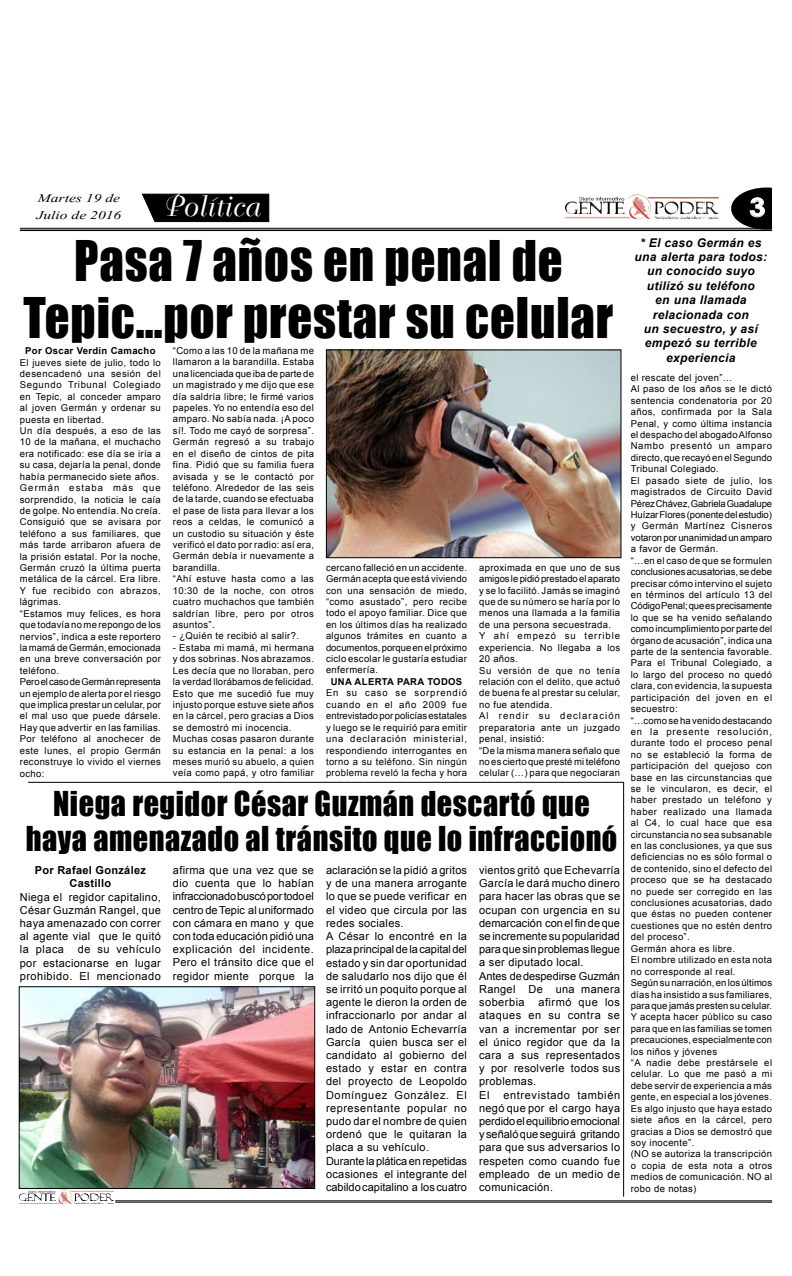
<style>
.page{position:relative;width:792px;height:1276px;background:#fff}
.page>*{position:absolute;margin:0;border:0;box-sizing:border-box;transform-origin:0 0}
.t1{font:51.5px/56.3px "Impact";letter-spacing:.02em;color:#000;text-align:center;scale:.94 1}
.t2{font:31.5px/35px "Impact";letter-spacing:.02em;color:#000;text-align:center;scale:.96 1}
.t3{font:28.4px "Bellevue";letter-spacing:.03em;color:#fff}
.t4{font:700 25.2px "Century Gothic";color:#fff;scale:1.14 1}
.t5{font:14.6px/17.6px "Vijaya";color:#000;scale:1.32 1}
.t6{font:italic 700 12px/14.4px "Arial";letter-spacing:.03em;color:#000;text-align:center}
.t7{font:11px/13.2px "Arial";letter-spacing:.03em;color:#000;text-align:justify}
.t8{font:700 11px/13.2px "Arial";letter-spacing:.03em;color:#000;text-align:center}
.t9{font:9.5px/11.4px "Arial";letter-spacing:.035em;color:#000}
.t10{font:700 9.5px "Arial";letter-spacing:.035em;color:#000}
</style>
<div class="page">
<img style="left:633px;top:215px;width:15px;height:2px">
<svg style="left:731px;top:187px;width:41px;height:41px"></svg>
<hr style="left:20px;top:228px;width:752px;height:1px;background:#000">
<hr style="left:20px;top:229px;width:752px;height:2px;background:#000">
<img style="left:627px;top:195px;width:23px;height:20px">
<svg style="left:141px;top:193px;width:129px;height:30px;background:#1c1c1c"></svg>
<hr style="left:115px;top:1200px;width:657px;height:1px;background:#000">
<hr style="left:115px;top:1201px;width:657px;height:1px;background:#000">
<img style="left:57px;top:1189px;width:15px;height:12px">
<img style="left:328px;top:351px;width:291px;height:205px">
<div style="left:326px;top:349px;width:295px;height:209px;border:1px solid #000"></div>
<img style="left:21px;top:988px;width:292px;height:199px">
<div style="left:19px;top:986px;width:296px;height:203px;border:1px solid #000"></div>
<hr style="left:28px;top:782px;width:596px;height:1px;background:#000">
<hr style="left:623px;top:782px;width:1px;height:414px;background:#000">
<h3 class="t3" style="left:162px;top:191px;width:98px">Política</h3>
<h1 class="t1" style="left:24px;top:232px;width:629px">Pasa 7 años en penal de<br>Tepic…por prestar su celular</h1>
<h3 class="t5" style="left:37px;top:187px;width:66px">Martes 19 de<br>Julio de 2016</h3>
<p class="t10" style="left:25px;top:344px;width:132px">Por Oscar Verdín Camacho</p>
<p class="t9" style="left:20px;top:356px;width:143px">El jueves siete de julio, todo lo desencadenó una sesión del<br>Segundo Tribunal Colegiado en Tepic, al conceder amparo al joven Germán y ordenar su puesta en libertad.<br>Un día después, a eso de las<br>10 de la mañana, el muchacho era notificado: ese día se iría a su casa, dejaría la penal, donde había permanecido siete años.<br>Germán estaba más que sorprendido, la noticia le caía de golpe. No entendía. No creía.<br>Consiguió que se avisara por teléfono a sus familiares, que más tarde arribaron afuera de la prisión estatal. Por la noche,<br>Germán cruzó la última puerta metálica de la cárcel. Era libre.<br>Y fue recibido con abrazos, lágrimas.<br>“Estamos muy felices, es hora que todavía no me repongo de los nervios”, indica a este reportero la mamá de Germán, emocionada en una breve conversación por teléfono.<br>Pero el caso de Germán representa un ejemplo de alerta por el riesgo que implica prestar un celular, por el mal uso que puede dársele.<br>Hay que advertir en las familias.<br>Por teléfono al anochecer de este lunes, el propio Germán reconstruye lo vivido el viernes ocho:</p>
<p class="t9" style="left:173px;top:345px;width:143px">“Como a las 10 de la mañana me llamaron a la barandilla. Estaba una licenciada que iba de parte de un magistrado y me dijo que ese día saldría libre; le firmé varios papeles. Yo no entendía eso del amparo. No sabía nada. ¡A poco sí!. Todo me cayó de sorpresa”.<br>Germán regresó a su trabajo en el diseño de cintos de pita fina. Pidió que su familia fuera avisada y se le contactó por teléfono. Alrededor de las seis de la tarde, cuando se efectuaba el pase de lista para llevar a los reos a celdas, le comunicó a un custodio su situación y éste verificó el dato por radio: así era,<br>Germán debía ir nuevamente a barandilla.<br>“Ahí estuve hasta como a las<br>10:30 de la noche, con otros cuatro muchachos que también saldrían libre, pero por otros asuntos”.</p>
<p class="t9" style="left:173px;top:630px;width:128px">- ¿Quién te recibió al salir?.</p>
<p class="t9" style="left:173px;top:642px;width:143px">- Estaba mi mamá, mi hermana y dos sobrinas. Nos abrazamos.<br>Les decía que no lloraban, pero la verdad llorábamos de felicidad.<br>Esto que me sucedió fue muy injusto porque estuve siete años en la cárcel, pero gracias a Dios se demostró mi inocencia.<br>Muchas cosas pasaron durante su estancia en la penal: a los meses murió su abuelo, a quien veía como papá, y otro familiar</p>
<p class="t9" style="left:326px;top:561px;width:143px;text-align:justify">cercano falleció en un accidente.<br>Germán acepta que está viviendo con una sensación de miedo, “como asustado”, pero recibe todo el apoyo familiar. Dice que en los últimos días ha realizado algunos trámites en cuanto a documentos, porque en el próximo ciclo escolar le gustaría estudiar enfermería.</p>
<p class="t10" style="left:331px;top:675px;width:133px">UNA ALERTA PARA TODOS</p>
<p class="t9" style="left:326px;top:687px;width:143px;text-align:justify">En su caso se sorprendió cuando en el año 2009 fue entrevistado por policías estatales y luego se le requirió para emitir una declaración ministerial, respondiendo interrogantes en torno a su teléfono. Sin ningún problema reveló la fecha y hora</p>
<p class="t9" style="left:479px;top:561px;width:143px">aproximada en que uno de sus amigos le pidió prestado el aparato y se lo facilitó. Jamás se imaginó que de su número se haría por lo menos una llamada a la familia de una persona secuestrada.<br>Y ahí empezó su terrible experiencia. No llegaba a los<br>20 años.<br>Su versión de que no tenía relación con el delito, que actuó de buena fe al prestar su celular, no fue atendida.<br>Al rendir su declaración preparatoria ante un juzgado penal, insistió:<br>“De la misma manera señalo que no es cierto que presté mi teléfono celular (…) para que negociaran</p>
<h2 class="t2" style="left:26px;top:785px;width:618px">Niega regidor César Guzmán descartó que haya amenazado al tránsito que lo infraccionó</h2>
<p class="t8" style="left:35px;top:863px;width:113px">Por Rafael González<br>Castillo</p>
<p class="t7" style="left:20px;top:890px;width:143px">Niega el regidor capitalino, César Guzmán Rangel, que haya amenazado con correr al agente vial que le quitó la placa de su vehículo por estacionarse en lugar prohibido. El mencionado</p>
<p class="t7" style="left:173px;top:863px;width:143px">afirma que una vez que se dio cuenta que lo habían infraccionado buscó por todo el centro de Tepic al uniformado con cámara en mano y que con toda educación pidió una explicación del incidente.<br>Pero el tránsito dice que el regidor miente porque la</p>
<p class="t7" style="left:326px;top:863px;width:143px;text-align:left">aclaración se la pidió a gritos y de una manera arrogante lo que se puede verificar en el video que circula por las redes sociales.<br>A César lo encontré en la plaza principal de la capital del estado y sin dar oportunidad de saludarlo nos dijo que él se irritó un poquito porque al agente le dieron la orden de infraccionarlo por andar al lado de Antonio Echevarría<br>García quien busca ser el candidato al gobierno del estado y estar en contra del proyecto de Leopoldo<br>Domínguez González. El representante popular no pudo dar el nombre de quien ordenó que le quitaran la placa a su vehículo.<br>Durante la plática en repetidas ocasiones el integrante del cabildo capitalino a los cuatro</p>
<p class="t7" style="left:479px;top:863px;width:143px;text-align:left">vientos gritó que Echevarría<br>García le dará mucho dinero para hacer las obras que se ocupan con urgencia en su demarcación con el fin de que se incremente su popularidad para que sin problemas llegue a ser diputado local.<br>Antes de despedirse Guzmán<br>Rangel De una manera soberbia afirmó que los ataques en su contra se van a incrementar por ser el único regidor que da la cara a sus representados y por resolverle todos sus problemas.<br>El</p>
<p class="t7" style="left:479px;top:1088px;width:143px;text-indent:24px">entrevistado también negó que por el cargo haya perdido el equilibrio emocional y señaló que seguirá gritando para que sus adversarios lo respeten como cuando fue empleado de un medio de comunicación.</p>
<h3 class="t4" style="left:749px;top:188px;width:16px">3</h3>
<p class="t6" style="left:635px;top:236px;width:134px">* El caso Germán es una alerta para todos: un conocido suyo utilizó su teléfono<br>en una llamada relacionada con<br>un secuestro, y así empezó su terrible experiencia</p>
<p class="t9" style="left:631px;top:372px;width:143px">el rescate del joven”…<br>Al paso de los años se le dictó sentencia condenatoria por 20 años, confirmada por la Sala<br>Penal, y como última instancia el despacho del abogado Alfonso<br>Nambo presentó un amparo directo, que recayó en el Segundo<br>Tribunal Colegiado.<br>El pasado siete de julio, los magistrados de Circuito David<br>Pérez Chávez, Gabriela Guadalupe<br>Huízar Flores (ponente del estudio) y Germán Martínez Cisneros votaron por unanimidad un amparo a favor de Germán.<br>“…en el caso de que se formulen conclusiones acusatorias, se debe precisar cómo intervino el sujeto en términos del artículo 13 del<br>Código Penal; que es precisamente lo que se ha venido señalando como incumplimiento por parte del órgano de acusación”, indica una parte de la sentencia favorable.<br>Para el Tribunal Colegiado, a lo largo del proceso no quedó clara, con evidencia, la supuesta participación del joven en el secuestro:<br>“…como se ha venido destacando en la presente resolución, durante todo el proceso penal no se estableció la forma de participación del quejoso con base en las circunstancias que se le vincularon, es decir, el haber prestado un teléfono y haber realizado una llamada al C4, lo cual hace que esa circunstancia no sea subsanable en las conclusiones, ya que sus deficiencias no es sólo formal o de contenido, sino el defecto del proceso que se ha destacado no puede ser corregido en las conclusiones acusatorias, dado que éstas no pueden contener cuestiones que no estén dentro del proceso”.<br>Germán ahora es libre.<br>El nombre utilizado en esta nota no corresponde al real.<br>Según su narración, en los últimos días ha insistido a sus familiares, para que jamás presten su celular.<br>Y acepta hacer público su caso para que en las familias se tomen precauciones, especialmente con los niños y jóvenes<br>“A nadie debe prestársele el celular. Lo que me pasó a mi debe servir de experiencia a más gente, en especial a los jóvenes.<br>Es algo injusto que haya estado siete años en la cárcel, pero gracias a Dios se demostró que soy inocente”.<br>(NO se autoriza la transcripción o copia de esta nota a otros medios de comunicación. NO al robo de notas)</p>
</div>
